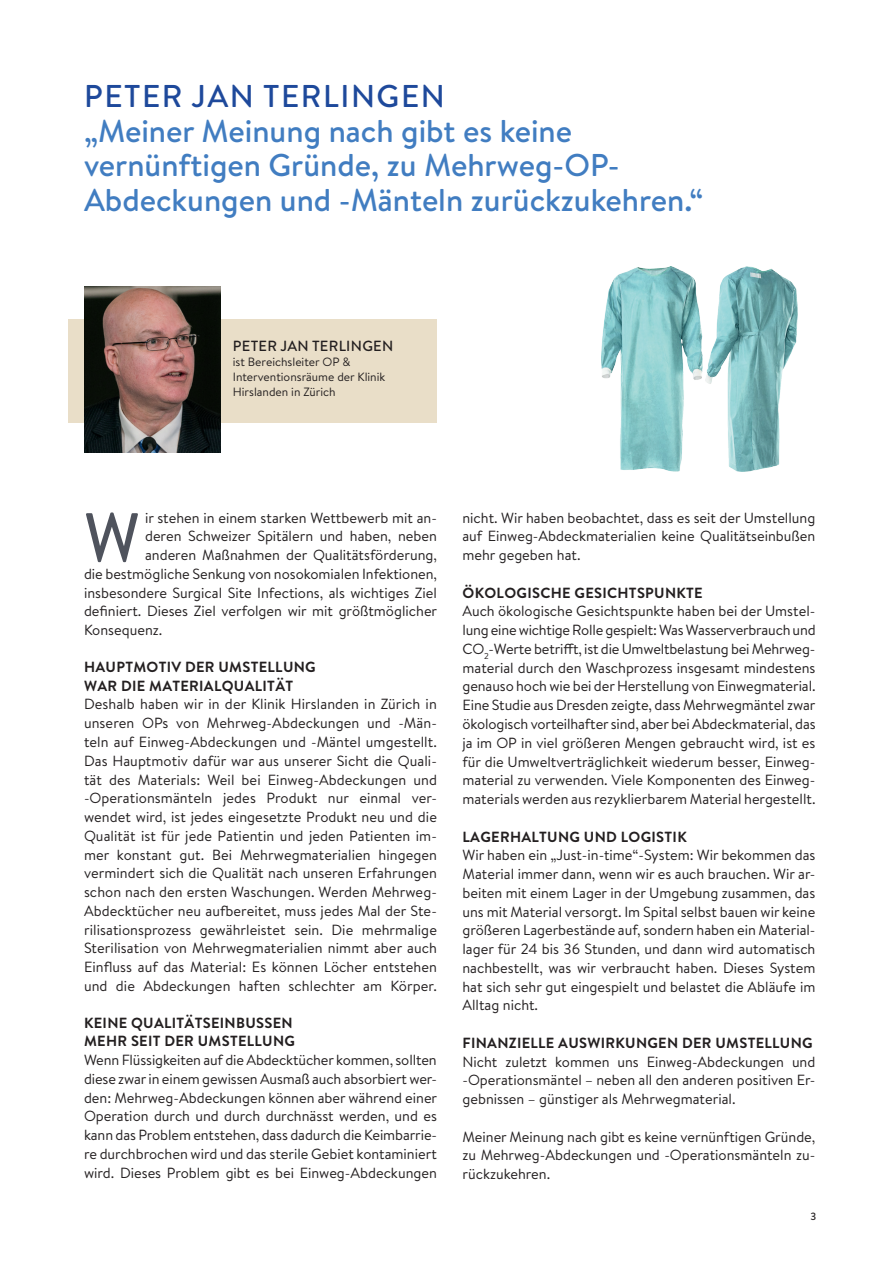
<style>
.page{position:relative;width:893px;height:1263px;background:#fff}
.page>*{position:absolute;margin:0;border:0;box-sizing:border-box;transform-origin:0 0}
.Titel{font:500 69px "Brandon Text";color:#4f535d;scale:.9 1}
.t1{font:500 31.5px "Brandon Text";color:#417dc1}
.t2{font:500 31.5px "Brandon Text";letter-spacing:.05em;color:#1e499b}
.Brot{font:14.7px/18.8px "Brandon Text";color:#231f20;text-align:justify}
.Brot-2{font:700 14.7px "Brandon Text";letter-spacing:.02em;color:#231f20}
.Brot-3{font:500 14.7px "Brandon Text";letter-spacing:.02em;color:#231f20}
.Brot-4{font:12px "Brandon Text";color:#231f20}
.t3{font:500 10.5px "Brandon Text";color:#231f20}
</style>
<div class="page">
<div style="left:68px;top:319px;width:369px;height:104px;background:#e9dec8"></div>
<img style="left:84px;top:286px;width:136px;height:166px">
<img style="left:601px;top:267px;width:101px;height:204px">
<img style="left:705px;top:267px;width:93px;height:204px">
<p class="t2" style="left:84px;top:74px;width:362px">PETER JAN TERLINGEN</p>
<p class="t1" style="left:84px;top:109px;width:490px">„Meiner Meinung nach gibt es keine</p>
<p class="t1" style="left:84px;top:143px;width:537px">vernünftigen Gründe, zu Mehrweg-OP-</p>
<p class="t1" style="left:84px;top:178px;width:621px">Abdeckungen und -Mänteln zurückzukehren.“</p>
<p class="Brot-3" style="left:233px;top:336px;width:162px">PETER JAN TERLINGEN</p>
<p class="Brot-4" style="left:233px;top:354px;width:119px">ist Bereichsleiter OP &amp;</p>
<p class="Brot-4" style="left:233px;top:369px;width:154px">Interventionsräume der Klinik</p>
<p class="Brot-4" style="left:233px;top:384px;width:104px">Hirslanden in Zürich</p>
<p class="Brot" style="left:145px;top:508px;width:293px">ir stehen in einem starken Wettbewerb mit an-</p>
<p class="Brot" style="left:145px;top:526px;width:293px">deren Schweizer Spitälern und haben, neben</p>
<p class="Brot" style="left:145px;top:545px;width:293px">anderen Maßnahmen der Qualitätsförderung,</p>
<p class="Brot" style="left:84px;top:564px;width:355px">die bestmögliche Senkung von nosokomialen Infektionen,</p>
<p class="Brot" style="left:84px;top:583px;width:354px">insbesondere Surgical Site Infections, als wichtiges Ziel</p>
<p class="Brot" style="left:84px;top:601px;width:355px">definiert. Dieses Ziel verfolgen wir mit größtmöglicher</p>
<p class="Brot" style="left:84px;top:620px;width:80px">Konsequenz.</p>
<p class="Brot-2" style="left:84px;top:657px;width:233px">HAUPTMOTIV DER UMSTELLUNG</p>
<p class="Brot-2" style="left:84px;top:675px;width:211px">WAR DIE MATERIALQUALITÄT</p>
<p class="Brot" style="left:84px;top:694px;width:354px">Deshalb haben wir in der Klinik Hirslanden in Zürich in unseren OPs von Mehrweg-Abdeckungen und -Män&shy;teln auf Einweg-Abdeckungen und -Mäntel umgestellt.<br>Das Hauptmotiv dafür war aus unserer Sicht die Quali&shy;tät des Materials: Weil bei Einweg-Abdeckungen und -Operationsmänteln jedes Produkt nur einmal ver&shy;wendet wird, ist jedes eingesetzte Produkt neu und die Qualität ist für jede Patientin und jeden Patienten im&shy;mer konstant gut. Bei Mehrwegmaterialien hingegen vermindert sich die Qualität nach unseren Erfahrungen schon nach den ersten Waschungen. Werden Mehrweg-Abdecktücher neu aufbereitet, muss jedes Mal der Ste&shy;rilisationsprozess gewährleistet sein. Die mehrmalige Sterilisation von Mehrwegmaterialien nimmt aber auch Einfluss auf das Material: Es können Löcher entstehen und die Abdeckungen haften schlechter am Körper.</p>
<p class="Brot-2" style="left:84px;top:1012px;width:210px">KEINE QUALITÄTSEINBUSSEN</p>
<p class="Brot-2" style="left:84px;top:1031px;width:212px">MEHR SEIT DER UMSTELLUNG</p>
<p class="Brot" style="left:84px;top:1050px;width:355px">Wenn Flüssigkeiten auf die Abdecktücher kommen, sollten diese zwar in einem gewissen Ausmaß auch absorbiert wer&shy;den: Mehrweg-Abdeckungen können aber während einer Operation durch und durch durchnässt werden, und es kann das Problem entstehen, dass dadurch die Keimbarrie&shy;re durchbrochen wird und das sterile Gebiet kontaminiert wird. Dieses Problem gibt es bei Einweg-Abdeckungen</p>
<p class="Titel" style="left:84px;top:490px;width:63px">W</p>
<p class="Brot" style="left:462px;top:508px;width:354px">nicht. Wir haben beobachtet, dass es seit der Umstellung auf Einweg-Abdeckmaterialien keine Qualitätseinbußen mehr gegeben hat.</p>
<p class="Brot-2" style="left:463px;top:582px;width:242px">ÖKOLOGISCHE GESICHTSPUNKTE</p>
<p class="Brot" style="left:462px;top:601px;width:355px">Auch ökologische Gesichtspunkte haben bei der Umstel&shy;lung eine wichtige Rolle gespielt: Was Wasserverbrauch und CO<sub>2</sub>-Werte betrifft, ist die Umweltbelastung bei Mehrweg&shy;material durch den Waschprozess insgesamt mindestens genauso hoch wie bei der Herstellung von Einwegmaterial.<br>Eine Studie aus Dresden zeigte, dass Mehrwegmäntel zwar ökologisch vorteilhafter sind, aber bei Abdeckmaterial, das ja im OP in viel größeren Mengen gebraucht wird, ist es für die Umweltverträglichkeit wiederum besser, Einweg&shy;material zu verwenden. Viele Komponenten des Einweg&shy;materials werden aus rezyklierbarem Material hergestellt.</p>
<p class="Brot-2" style="left:463px;top:826px;width:226px">LAGERHALTUNG UND LOGISTIK</p>
<p class="Brot" style="left:462px;top:845px;width:354px">Wir haben ein „Just-in-time“-System: Wir bekommen das Material immer dann, wenn wir es auch brauchen. Wir ar&shy;beiten mit einem Lager in der Umgebung zusammen, das uns mit Material versorgt. Im Spital selbst bauen wir keine größeren Lagerbestände auf, sondern haben ein Material&shy;lager für 24 bis 36 Stunden, und dann wird automatisch nachbestellt, was wir verbraucht haben. Dieses System hat sich sehr gut eingespielt und belastet die Abläufe im Alltag nicht.</p>
<p class="Brot-2" style="left:463px;top:1032px;width:352px">FINANZIELLE AUSWIRKUNGEN DER UMSTELLUNG</p>
<p class="Brot" style="left:462px;top:1051px;width:354px">Nicht zuletzt kommen uns Einweg-Abdeckungen und -Operationsmäntel – neben all den anderen positiven Er&shy;gebnissen – günstiger als Mehrwegmaterial.</p>
<p class="Brot" style="left:462px;top:1126px;width:354px">Meiner Meinung nach gibt es keine vernünftigen Gründe, zu Mehrweg-Abdeckungen und -Operationsmänteln zu&shy;rückzukehren.</p>
<p class="t3" style="left:810px;top:1209px;width:7px">3</p>
</div>
